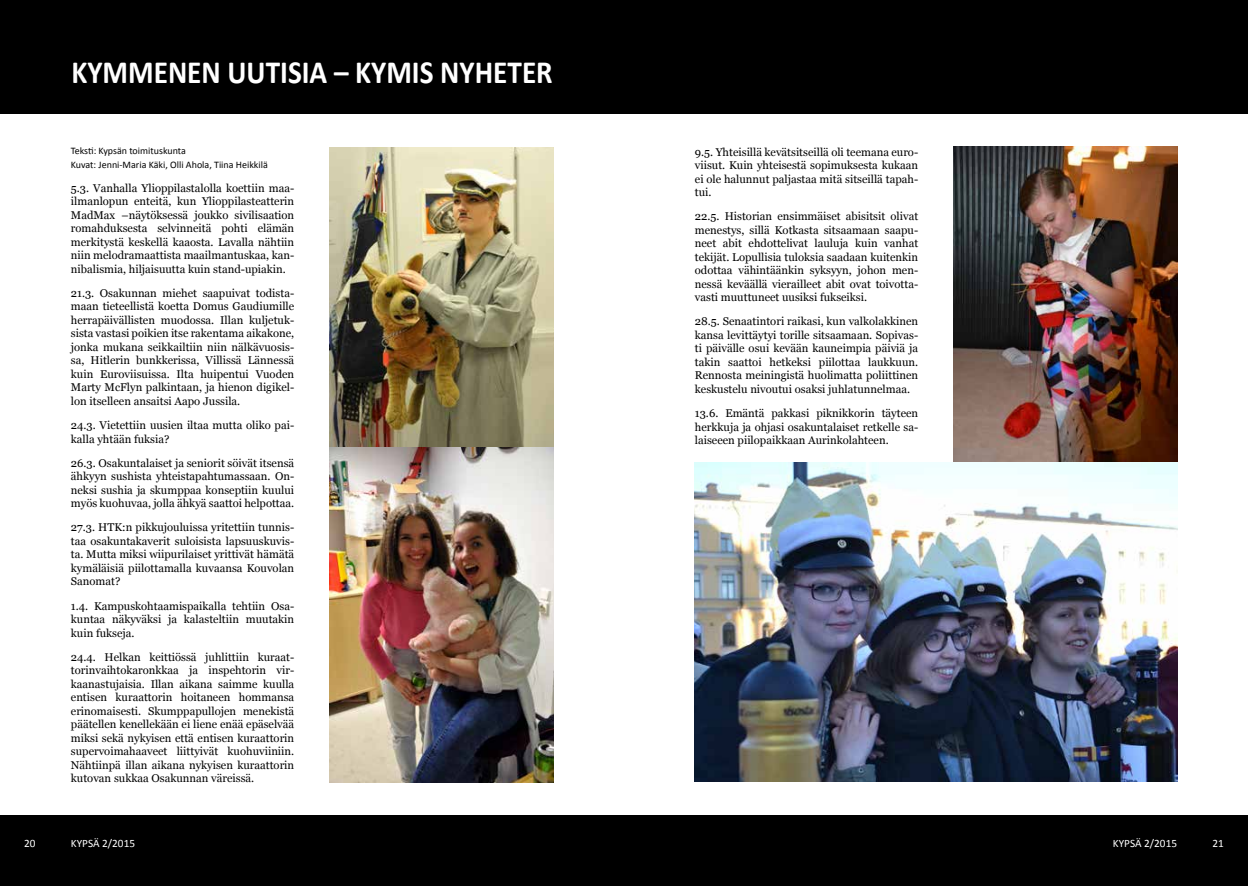
<style>
.page{position:relative;width:1248px;height:886px;background:#fff}
.page>*{position:absolute;margin:0;border:0;box-sizing:border-box;transform-origin:0 0}
.t1{font:700 32.5px "Calibri";color:#fff;scale:.9 1}
.t2{font:11.25px/13.5px "Georgia";color:#000;text-align:justify}
.t3{font:11.25px "Calibri";color:#fff}
.t4{font:10px/13.5px "Calibri";color:#000}
</style>
<div class="page">
<div style="left:0;top:815px;width:1247px;height:71px;background:#000"></div>
<img style="left:330px;top:147px;width:223px;height:635px">
<img style="left:953px;top:147px;width:223px;height:315px">
<img style="left:694px;top:462px;width:482px;height:320px">
<div style="left:0;top:0;width:1247px;height:114px;background:#000"></div>
<h1 class="t1" style="left:71px;top:49px;width:536px">KYMMENEN UUTISIA – KYMIS NYHETER</h1>
<p class="t4" style="left:71px;top:144px;width:198px">Teksti: Kypsän toimituskunta<br>Kuvat: Jenni-Maria Käki, Olli Ahola, Tiina Heikkilä</p>
<p class="t2" style="left:71px;top:181px;width:225px">5.3. Vanhalla Ylioppilastalolla koettiin maa&shy;ilmanlopun enteitä, kun Ylioppilasteatterin MadMax –näytöksessä joukko sivilisaation romahduksesta selvinneitä pohti elämän merkitystä keskellä kaaosta. Lavalla nähtiin niin melodramaattista maailmantuskaa, kan&shy;nibalismia, hiljaisuutta kuin stand-upiakin.</p>
<p class="t2" style="left:71px;top:286px;width:225px">21.3. Osakunnan miehet saapuivat todista&shy;maan tieteellistä koetta Domus Gaudiumille herrapäivällisten muodossa. Illan kuljetuk&shy;sista vastasi poikien itse rakentama aikakone, jonka mukana seikkailtiin niin nälkävuosis&shy;sa, Hitlerin bunkkerissa, Villissä Lännessä kuin Euroviisuissa. Ilta huipentui Vuoden Marty McFlyn palkintaan, ja hienon digikel&shy;lon itselleen ansaitsi Aapo Jussila.</p>
<p class="t2" style="left:71px;top:419px;width:225px">24.3. Vietettiin uusien iltaa mutta oliko pai&shy;kalla yhtään fuksia?</p>
<p class="t2" style="left:71px;top:456px;width:225px">26.3. Osakuntalaiset ja seniorit söivät itsensä ähkyyn sushista yhteistapahtumassaan. On&shy;neksi sushia ja skumppaa konseptiin kuului myös kuohuvaa, jolla ähkyä saattoi helpottaa.</p>
<p class="t2" style="left:71px;top:521px;width:225px">27.3. HTK:n pikkujouluissa yritettiin tunnis&shy;taa osakuntakaverit suloisista lapsuuskuvis&shy;ta. Mutta miksi wiipurilaiset yrittivät hämätä kymäläisiä piilottamalla kuvaansa Kouvolan Sanomat?</p>
<p class="t2" style="left:71px;top:599px;width:225px">1.4. Kampuskohtaamispaikalla tehtiin Osa&shy;kuntaa näkyväksi ja kalasteltiin muutakin kuin fukseja.</p>
<p class="t2" style="left:71px;top:650px;width:225px">24.4. Helkan keittiössä juhlittiin kuraat&shy;torinvaihtokaronkkaa ja inspehtorin vir&shy;kaanastujaisia. Illan aikana saimme kuulla entisen kuraattorin hoitaneen hommansa erinomaisesti. Skumppapullojen menekistä päätellen kenellekään ei liene enää epäselvää miksi sekä nykyisen että entisen kuraattorin supervoimahaaveet liittyivät kuohuviiniin.<br>Nähtiinpä illan aikana nykyisen kuraattorin kutovan sukkaa Osakunnan väreissä.</p>
<p class="t2" style="left:694px;top:145px;width:225px">9.5. Yhteisillä kevätsitseillä oli teemana euro&shy;viisut. Kuin yhteisestä sopimuksesta kukaan ei ole halunnut paljastaa mitä sitseillä tapah&shy;tui.</p>
<p class="t2" style="left:694px;top:210px;width:225px">22.5. Historian ensimmäiset abisitsit olivat menestys, sillä Kotkasta sitsaamaan saapu&shy;neet abit ehdottelivat lauluja kuin vanhat tekijät. Lopullisia tuloksia saadaan kuitenkin odottaa vähintäänkin syksyyn, johon men&shy;nessä keväällä vierailleet abit ovat toivotta&shy;vasti muuttuneet uusiksi fukseiksi.</p>
<p class="t2" style="left:694px;top:315px;width:225px">28.5. Senaatintori raikasi, kun valkolakkinen kansa levittäytyi torille sitsaamaan. Sopivas&shy;ti päivälle osui kevään kauneimpia päiviä ja takin saattoi hetkeksi piilottaa laukkuun.<br>Rennosta meiningistä huolimatta poliittinen keskustelu nivoutui osaksi juhlatunnelmaa.</p>
<p class="t2" style="left:694px;top:407px;width:225px">13.6. Emäntä pakkasi piknikkorin täyteen herkkuja ja ohjasi osakuntalaiset retkelle sa&shy;laiseeen piilopaikkaan Aurinkolahteen.</p>
<p class="t3" style="left:24px;top:835px;width:13px">20</p>
<p class="t3" style="left:71px;top:835px;width:66px">KYPSÄ 2/2015</p>
<p class="t3" style="left:1112px;top:835px;width:66px">KYPSÄ 2/2015</p>
<p class="t3" style="left:1212px;top:835px;width:13px">21</p>
</div>
